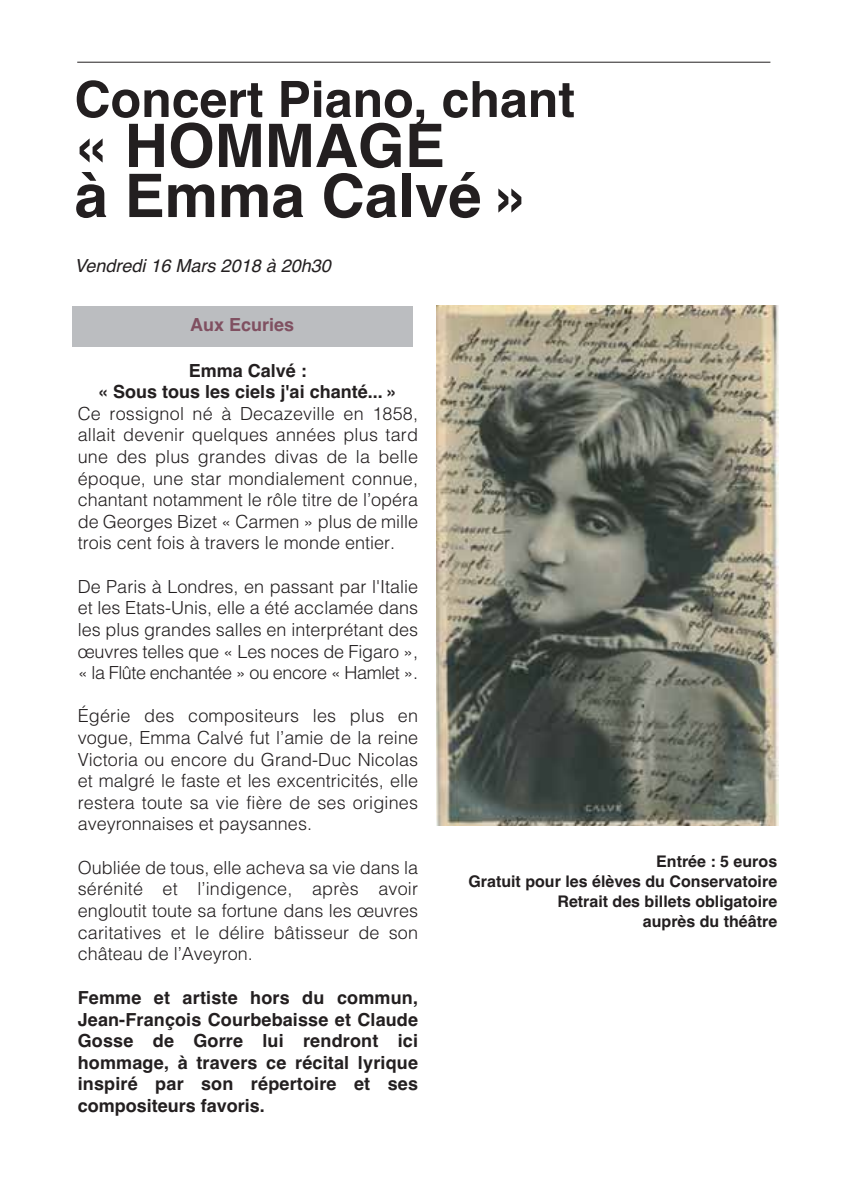
<style>
.page{position:relative;width:845px;height:1195px;background:#fff}
.page>*{position:absolute;margin:0;border:0;box-sizing:border-box;transform-origin:0 0}
.t1{font:700 60px/50px "Helvetica";color:#231f20}
.t2{font:700 50px "Helvetica";color:#231f20}
.t3{font:300 18px/21.6px "Helvetica";color:#231f20;text-align:justify}
.t4{font:700 18px/21.6px "Helvetica";color:#231f20;text-align:center}
.t5{font:italic 18px "Helvetica";color:#231f20}
.t6{font:700 18px "Helvetica";color:#805061}
.t7{font:700 16px/20px "Helvetica";color:#231f20;text-align:right}
</style>
<div class="page">
<hr style="left:77px;top:62px;width:693px;height:1px;background:#231f20">
<img style="left:436px;top:305px;width:342px;height:520px">
<div style="left:72px;top:305px;width:340px;height:41px;background:#bbbdc0"></div>
<h2 class="t2" style="left:74px;top:81px;width:502px">Concert Piano, chant</h2>
<h1 class="t1" style="left:74px;top:127px;width:458px">« HOMMAGE<br>à Emma Calvé »</h1>
<p class="t5" style="left:74px;top:259px;width:258px">Vendredi 16 Mars 2018 à 20h30</p>
<p class="t6" style="left:190px;top:318px;width:106px">Aux Ecuries</p>
<p class="t4" style="left:98px;top:361px;width:301px">Emma Calvé :<br>« Sous tous les ciels j'ai chanté... »</p>
<p class="t3" style="left:78px;top:404px;width:342px">Ce rossignol né à Decazeville en 1858, allait devenir quelques années plus tard une des plus grandes divas de la belle époque, une star mondialement connue, chantant notamment le rôle titre de l’opéra de Georges Bizet « Carmen » plus de mille trois cent fois à travers le monde entier.</p>
<p class="t3" style="left:78px;top:577px;width:342px">De Paris à Londres, en passant par l'Italie et les Etats-Unis, elle a été acclamée dans les plus grandes salles en interprétant des œuvres telles que « Les noces de Figaro », « la Flûte enchantée » ou encore « Hamlet ».</p>
<p class="t3" style="left:78px;top:707px;width:342px">Égérie des compositeurs les plus en vogue, Emma Calvé fut l’amie de la reine Victoria ou encore du Grand-Duc Nicolas et malgré le faste et les excentricités, elle restera toute sa vie fière de ses origines aveyronnaises et paysannes.</p>
<p class="t3" style="left:78px;top:858px;width:342px">Oubliée de tous, elle acheva sa vie dans la sérénité et l’indigence, après avoir engloutit toute sa fortune dans les œuvres caritatives et le délire bâtisseur de son château de l’Aveyron.</p>
<p class="t4" style="left:78px;top:988px;width:342px;text-align:justify">Femme et artiste hors du commun, Jean-François Courbebaisse et Claude Gosse de Gorre lui rendront ici hommage, à travers ce récital lyrique inspiré par son répertoire et ses compositeurs favoris.</p>
<p class="t7" style="left:468px;top:852px;width:310px">Entrée : 5 euros<br>Gratuit pour les élèves du Conservatoire<br>Retrait des billets obligatoire<br>auprès du théâtre</p>
</div>
